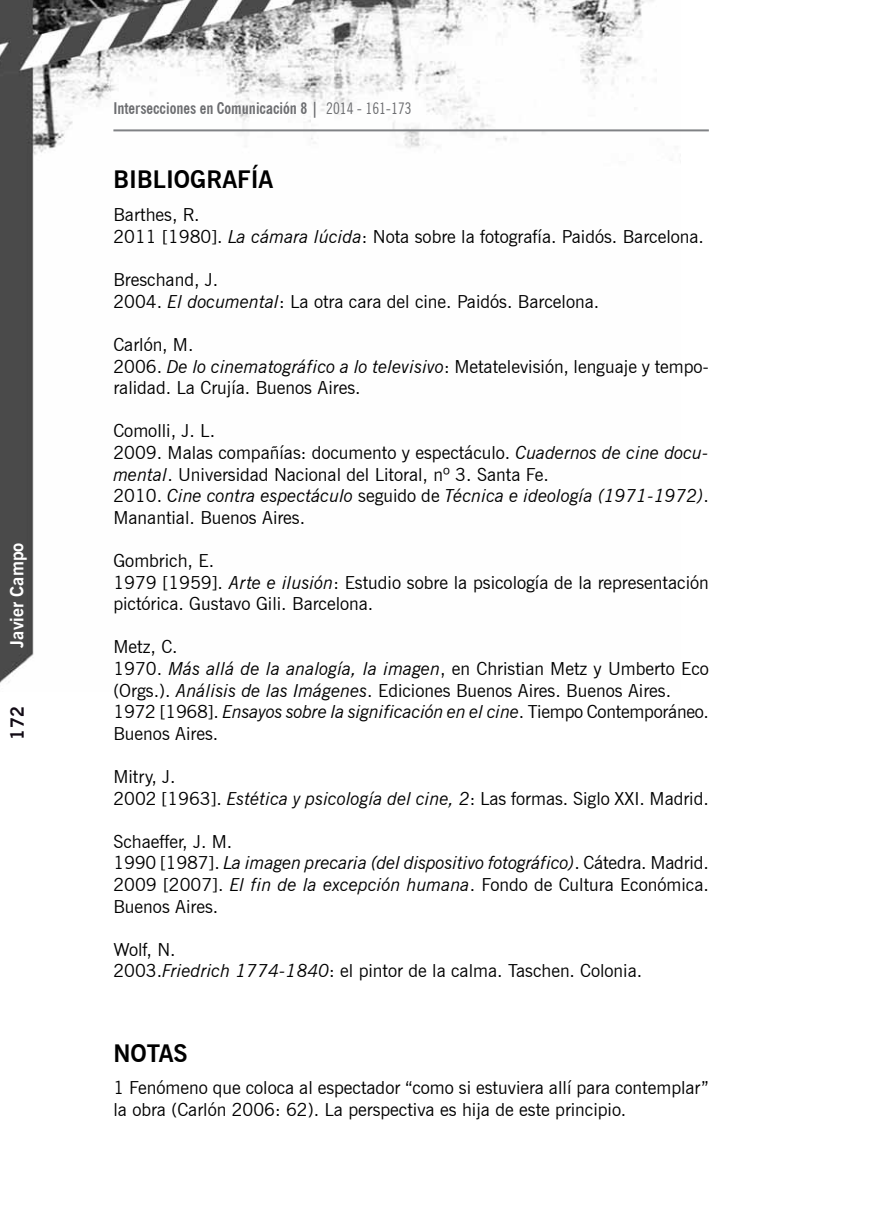
<style>
.page{position:relative;width:879px;height:1219px;background:#fff}
.page>*{position:absolute;margin:0;border:0;box-sizing:border-box;transform-origin:0 0}
.t1{font:700 24px "News Gothic BT";color:#000}
.t2{font:18px/21.6px "News Gothic BT";color:#000}
.t3{font:700 18px "News Gothic BT";color:#fff}
.t4{font:700 18px "News Gothic BT";color:#120b15}
.t5{font:700 condensed 16px "News Gothic BT";color:#6d6e71}
.s1{font-weight:400}
.s2{font-style:italic}
</style>
<div class="page">
<img style="left:0;top:0;width:680px;height:683px">
<hr style="left:113px;top:129px;width:596px;height:2px;background:#808285">
<p class="t3" style="left:6px;top:648px;width:107px;rotate:-90deg">JAVIER CAMPO</p>
<p class="t4" style="left:7px;top:740px;width:35px;rotate:-90deg">172</p>
<p class="t5" style="left:113px;top:99px;width:300px">Intersecciones en Comunicación 8 | <span class="s1">2014 - 161-173</span></p>
<h1 class="t1" style="left:113px;top:165px;width:54px">BIBLIOG</h1>
<h1 class="t1" style="left:206px;top:165px;width:69px">RAFÍA</h1>
<p class="t2" style="left:113px;top:204px;width:592px">Barthes, R.<br>2011 [1980]. <span class="s2">La cámara lúcida</span>: Nota sobre la fotografía. Paidós. Barcelona.</p>
<p class="t2" style="left:113px;top:269px;width:487px">Breschand, J.<br>2004. <span class="s2">El documental</span>: La otra cara del cine. Paidós. Barcelona.</p>
<p class="t2" style="left:113px;top:334px;width:597px">Carlón, M.<br>2006. <span class="s2">De lo cinematográfico a lo televisivo</span>: Metatelevisión, lenguaje y tempo&shy;ralidad. La Crujía. Buenos Aires.</p>
<p class="t2" style="left:113px;top:420px;width:597px">Comolli, J. L.<br>2009. Malas compañías: documento y espectáculo. <span class="s2">Cuadernos de cine docu&shy;mental</span>. Universidad Nacional del Litoral, nº 3. Santa Fe.<br>2010. <span class="s2">Cine contra espectáculo</span> seguido de <span class="s2">Técnica e ideología (1971-1972)</span>.<br>Manantial. Buenos Aires.</p>
<p class="t2" style="left:113px;top:550px;width:597px">Gombrich, E.<br>1979 [1959]. <span class="s2">Arte e ilusión</span>: Estudio sobre la psicología de la representación pictórica. Gustavo Gili. Barcelona.</p>
<p class="t2" style="left:113px;top:636px;width:597px">Metz, C.<br>1970. <span class="s2">Más allá de la analogía, la imagen</span>, en Christian Metz y Umberto Eco (Orgs.). <span class="s2">Análisis de las Imágenes</span>. Ediciones Buenos Aires. Buenos Aires.<br>1972 [1968]. <span class="s2">Ensayos sobre la significación en el cine</span>. Tiempo Contemporáneo.<br>Buenos Aires.</p>
<p class="t2" style="left:113px;top:766px;width:597px">Mitry, J.<br>2002 [1963]. <span class="s2">Estética y psicología del cine, 2</span>: Las formas. Siglo XXI. Madrid.</p>
<p class="t2" style="left:113px;top:830px;width:597px">Schaeffer, J. M.<br>1990 [1987]. <span class="s2">La imagen precaria (del dispositivo fotográfico)</span>. Cátedra. Madrid.<br>2009 [2007]. <span class="s2">El fin de la excepción humana</span>. Fondo de Cultura Económica.<br>Buenos Aires.</p>
<p class="t2" style="left:113px;top:938px;width:530px">Wolf, N.<br>2003.<span class="s2">Friedrich 1774-1840</span>: el pintor de la calma. Taschen. Colonia.</p>
<h1 class="t1" style="left:113px;top:1038px;width:48px">NOTAS</h1>
<p class="t2" style="left:113px;top:1077px;width:597px">1 Fenómeno que coloca al espectador “como si estuviera allí para contemplar” la obra (Carlón 2006: 62). La perspectiva es hija de este principio.</p>
</div>
